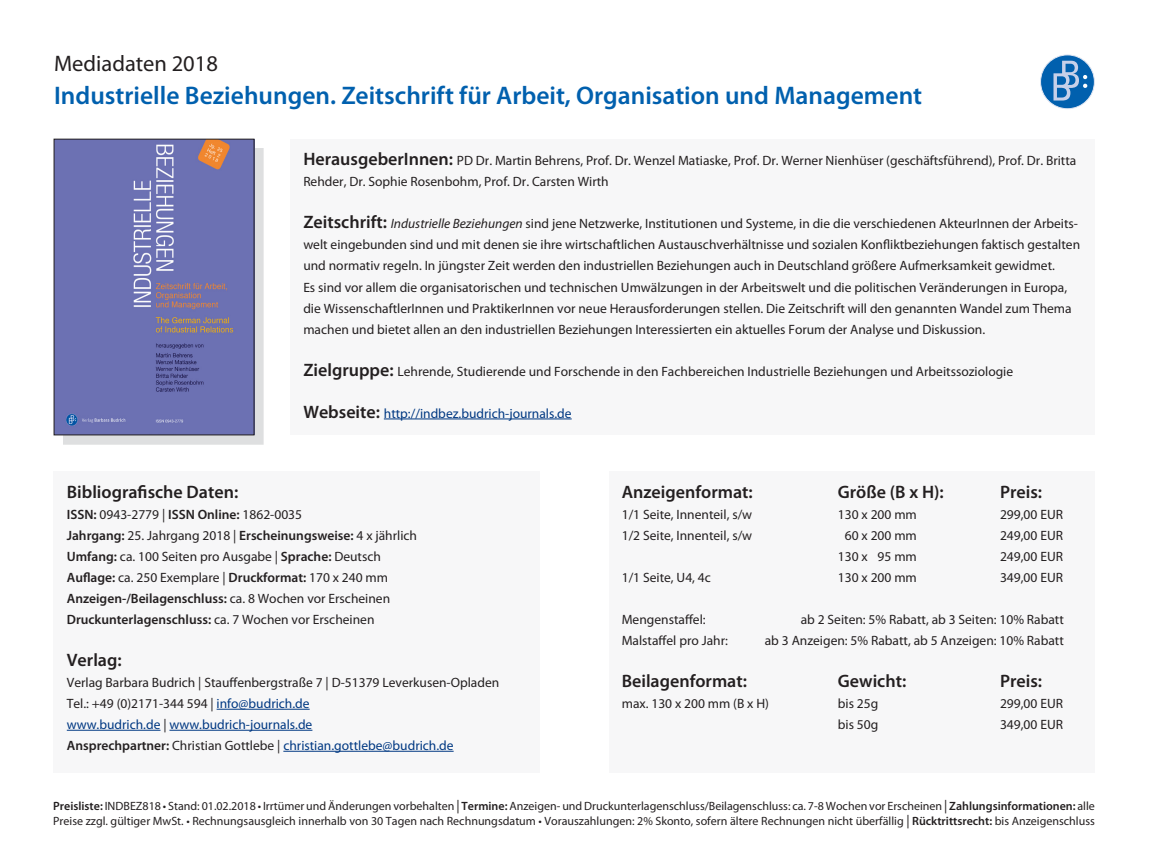
<style>
.page{position:relative;width:1149px;height:851px;background:#fff}
.page>*{position:absolute;margin:0;border:0;box-sizing:border-box;transform-origin:0 0}
.t1{font:600 25.5px "Myriad Pro";color:#0160ae}
.t2{font:22.5px "Myriad Pro";color:#231f20}
.t3{font:600 18px "Myriad Pro";color:#231f20}
.t4{font:13.5px/21px "Myriad Pro";color:#231f20}
.t5{font:600 13.5px "Myriad Pro";color:#231f20}
.t6{font:13.5px "Myriad Pro";color:#003882}
.t7{font:12px/15px "Myriad Pro";color:#231f20}
.s1{font-weight:600;font-size:18px}
.s2{font-style:italic}
.s3{font-weight:600;font-size:18px;color:#231f20}
.s4{font-weight:600}
.s5{font-weight:400}
.s6{color:#003882}
.s7{color:#231f20}
.s8{font-weight:600;color:#231f20}
.s9{font-size:13.5px}
</style>
<div class="page">
<div style="left:290px;top:139px;width:804px;height:296px;background:#f7f7f8"></div>
<hr style="left:384px;top:418px;width:187px;height:1px;background:#003882">
<div style="left:63px;top:148px;width:200px;height:296px;background:#939598;opacity:.3"></div>
<img style="left:56px;top:141px;width:196px;height:292px">
<div style="left:53px;top:471px;width:487px;height:302px;background:#f7f7f8"></div>
<div style="left:608px;top:471px;width:486px;height:302px;background:#f7f7f8"></div>
<hr style="left:216px;top:708px;width:93px;height:1px;background:#003882">
<hr style="left:67px;top:729px;width:93px;height:1px;background:#003882">
<hr style="left:169px;top:729px;width:143px;height:1px;background:#003882">
<hr style="left:283px;top:750px;width:170px;height:1px;background:#003882">
<svg style="left:1040px;top:55px;width:53px;height:54px"></svg>
<div style="left:1039px;top:55px;width:55px;height:54px;border:1px solid #e0e6f3;border-radius:50%"></div>
<svg style="left:1053px;top:61px;width:33px;height:39px"></svg>
<p class="t2" style="left:54px;top:49px;width:165px">Mediadaten 2018</p>
<p class="t1" style="left:54px;top:80px;width:869px">Industrielle Beziehungen. Zeitschrift für Arbeit, Organisation und Management</p>
<p class="t4" style="left:303px;top:150px;width:774px"><span class="s1">HerausgeberInnen:</span> PD Dr. Martin Behrens, Prof. Dr. Wenzel Matiaske, Prof. Dr. Werner Nienhüser (geschäftsführend), Prof. Dr. Britta<br>Rehder, Dr. Sophie Rosenbohm, Prof. Dr. Carsten Wirth</p>
<p class="t4" style="left:303px;top:213px;width:778px"><span class="s1">Zeitschrift:</span> <span class="s2">Industrielle Beziehungen</span> sind jene Netzwerke, Institutionen und Systeme, in die die verschiedenen AkteurInnen der Arbeits&shy;welt eingebunden sind und mit denen sie ihre wirtschaftlichen Austauschverhältnisse und sozialen Konfliktbeziehungen faktisch gestalten und normativ regeln. In jüngster Zeit werden den industriellen Beziehungen auch in Deutschland größere Aufmerksamkeit gewidmet.<br>Es sind vor allem die organisatorischen und technischen Umwälzungen in der Arbeitswelt und die politischen Veränderungen in Europa, die WissenschaftlerInnen und PraktikerInnen vor neue Herausforderungen stellen. Die Zeitschrift will den genannten Wandel zum Thema machen und bietet allen an den industriellen Beziehungen Interessierten ein aktuelles Forum der Analyse und Diskussion.</p>
<p class="t4" style="left:303px;top:360px;width:711px"><span class="s1">Zielgruppe:</span> Lehrende, Studierende und Forschende in den Fachbereichen Industrielle Beziehungen und Arbeitssoziologie</p>
<p class="t6" style="left:303px;top:404px;width:270px"><span class="s3">Webseite:</span> http://indbez.budrich-journals.de</p>
<p class="t3" style="left:67px;top:480px;width:173px">Bibliografische Daten:</p>
<p class="t4" style="left:67px;top:503px;width:237px"><span class="s4">ISSN:</span> 0943-2779 | <span class="s4">ISSN Online:</span> 1862-0035</p>
<p class="t5" style="left:67px;top:526px;width:352px">Jahrgang: <span class="s5">25. Jahrgang 2018 |</span> Erscheinungsweise: <span class="s5">4 x jährlich</span></p>
<p class="t4" style="left:67px;top:545px;width:315px"><span class="s4">Umfang:</span> ca. 100 Seiten pro Ausgabe | <span class="s4">Sprache:</span> Deutsch</p>
<p class="t4" style="left:67px;top:566px;width:323px"><span class="s4">Auflage:</span> ca. 250 Exemplare | <span class="s4">Druckformat:</span> 170 x 240 mm</p>
<p class="t5" style="left:67px;top:589px;width:325px">Anzeigen-/Beilagenschluss: <span class="s5">ca. 8 Wochen vor Erscheinen</span></p>
<p class="t5" style="left:67px;top:610px;width:309px">Druckunterlagenschluss: <span class="s5">ca. 7 Wochen vor Erscheinen</span></p>
<p class="t3" style="left:67px;top:648px;width:56px">Verlag:</p>
<p class="t4" style="left:67px;top:671px;width:434px">Verlag Barbara Budrich | Stauffenbergstraße 7 | D-51379 Leverkusen-Opladen</p>
<p class="t4" style="left:67px;top:692px;width:244px">Tel.: +49 (0)2171-344 594 | <span class="s6">info@budrich.de</span></p>
<p class="t6" style="left:67px;top:716px;width:247px">www.budrich.de <span class="s7">|</span> www.budrich-journals.de</p>
<p class="t6" style="left:67px;top:737px;width:388px"><span class="s8">Ansprechpartner:</span> <span class="s7">Christian Gottlebe |</span> christian.gottlebe@budrich.de</p>
<p class="t3" style="left:621px;top:480px;width:132px">Anzeigenformat:</p>
<p class="t3" style="left:837px;top:480px;width:107px">Größe (B x H):</p>
<p class="t3" style="left:999px;top:480px;width:44px">Preis:</p>
<p class="t4" style="left:621px;top:503px;width:132px">1/1 Seite, Innenteil, s/w</p>
<p class="t4" style="left:837px;top:503px;width:80px">130 x 200 mm</p>
<p class="t4" style="left:999px;top:503px;width:64px">299,00 EUR</p>
<p class="t4" style="left:621px;top:524px;width:132px">1/2 Seite, Innenteil, s/w</p>
<p class="t4" style="left:844px;top:524px;width:73px">60 x 200 mm</p>
<p class="t4" style="left:999px;top:524px;width:64px">249,00 EUR</p>
<p class="t4" style="left:837px;top:545px;width:80px">130 x 95 mm</p>
<p class="t4" style="left:999px;top:545px;width:64px">249,00 EUR</p>
<p class="t4" style="left:621px;top:566px;width:91px">1/1 Seite, U4, 4c</p>
<p class="t4" style="left:837px;top:566px;width:80px">130 x 200 mm</p>
<p class="t4" style="left:999px;top:566px;width:64px">349,00 EUR</p>
<p class="t4" style="left:621px;top:608px;width:85px">Mengenstaffel:</p>
<p class="t4" style="left:800px;top:608px;width:264px">ab 2 Seiten: 5% Rabatt, ab 3 Seiten: 10% Rabatt</p>
<p class="t4" style="left:621px;top:629px;width:108px">Malstaffel pro Jahr:</p>
<p class="t4" style="left:764px;top:629px;width:300px">ab 3 Anzeigen: 5% Rabatt, ab 5 Anzeigen: 10% Rabatt</p>
<p class="t3" style="left:621px;top:669px;width:127px">Beilagenformat:</p>
<p class="t3" style="left:837px;top:669px;width:70px">Gewicht:</p>
<p class="t3" style="left:999px;top:669px;width:44px">Preis:</p>
<p class="t4" style="left:621px;top:692px;width:149px">max. 130 x 200 mm (B x H)</p>
<p class="t4" style="left:837px;top:692px;width:42px">bis 25g</p>
<p class="t4" style="left:999px;top:692px;width:64px">299,00 EUR</p>
<p class="t4" style="left:837px;top:713px;width:42px">bis 50g</p>
<p class="t4" style="left:999px;top:713px;width:64px">349,00 EUR</p>
<p class="t7" style="left:53px;top:797px;width:1042px"><span class="s4">Preisliste:</span> INDBEZ818 • Stand: 01.02.2018 • Irrtümer und Änderungen vorbehalten <span class="s9">|</span> <span class="s4">Termine:</span> Anzeigen- und Druckunterlagenschluss/Beilagenschluss: ca. 7-8 Wochen vor Erscheinen <span class="s9">|</span> <span class="s4">Zahlungsinformationen:</span> alle<br>Preise zzgl. gültiger MwSt. • Rechnungsausgleich innerhalb von 30 Tagen nach Rechnungsdatum • Vorauszahlungen: 2% Skonto, sofern ältere Rechnungen nicht überfällig <span class="s9">|</span> <span class="s4">Rücktrittsrecht:</span> bis Anzeigenschluss</p>
</div>
